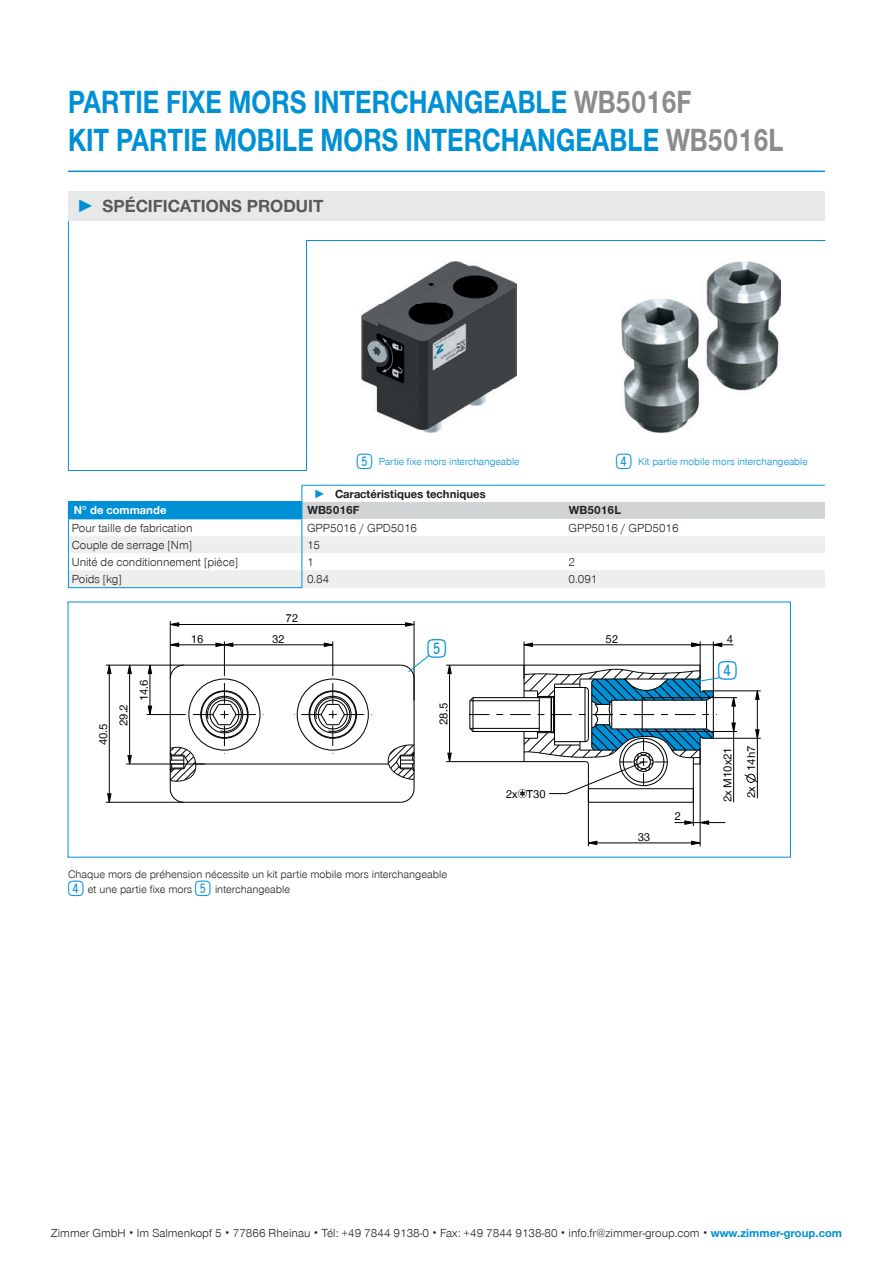
<style>
.page{position:relative;width:893px;height:1263px;background:#fff}
.page>*{position:absolute;margin:0;border:0;box-sizing:border-box;transform-origin:0 0}
.t1{font:700 33px/37.5px "Zimmer Group Sans Global";color:#0090d5;scale:.82 1}
.t2{font:30.75px "Double Digits Super Square";color:#0090d5}
.t3{font:25.5px "Double Digits Super Square";color:#0090d5}
.t4{font:700 18px "Zimmer Group Sans Global";color:#58595b}
.t5{font:300 12px "Zimmer Group Sans Global";color:#231f20}
.t6{font:700 12px "Zimmer Group Sans Global";color:#231f20}
.t7{font:700 12px "Zimmer Group Sans Global";color:#fff}
.t8{font:11.85px "Zimmer Group Sans Global";color:#000}
.t9{font:300 11.25px "Zimmer Group Sans Global";color:#231f20}
.t10{font:300 10.5px "Zimmer Group Sans Global";color:#0090d5}
.s1{color:#8a8c8e}
.s2{color:#0090d5}
.s3{font-weight:700;color:#0090d5}
</style>
<div class="page">
<hr style="left:68px;top:171px;width:757px;height:1px;background:#0090d5">
<svg style="left:67px;top:601px;width:724px;height:257px"></svg>
<div style="left:68px;top:191px;width:757px;height:30px;background:#e7e8e8"></div>
<hr style="left:68px;top:470px;width:239px;height:1px;background:#0090d5">
<hr style="left:306px;top:240px;width:47px;height:1px;background:#0090d5">
<hr style="left:353px;top:240px;width:213px;height:1px;background:#0090d5">
<hr style="left:566px;top:240px;width:47px;height:1px;background:#0090d5">
<hr style="left:613px;top:240px;width:129px;height:1px;background:#0090d5">
<hr style="left:742px;top:240px;width:83px;height:1px;background:#0090d5">
<hr style="left:68px;top:240px;width:1px;height:213px;background:#0090d5">
<hr style="left:306px;top:241px;width:1px;height:212px;background:#0090d5">
<svg style="left:68px;top:453px;width:1px;height:17px"></svg>
<svg style="left:306px;top:453px;width:1px;height:17px"></svg>
<svg style="left:68px;top:221px;width:1px;height:19px"></svg>
<img style="left:362px;top:262px;width:154px;height:170px">
<img style="left:621px;top:262px;width:159px;height:170px">
<hr style="left:302px;top:485px;width:523px;height:1px;background:#0090d5">
<svg style="left:68px;top:486px;width:757px;height:102px"></svg>
<h1 class="t1" style="left:68px;top:83px;width:874px">PARTIE FIXE MORS INTERCHANGEABLE <span class="s1">WB5016F<br></span>KIT PARTIE MOBILE MORS INTERCHANGEABLE <span class="s1">WB5016L</span></h1>
<h3 class="t4" style="left:77px;top:195px;width:248px"><span class="s2">►</span> SPÉCIFICATIONS PRODUIT</h3>
<h3 class="t3" style="left:357px;top:451px;width:21px">5</h3>
<p class="t10" style="left:379px;top:455px;width:142px">Partie fixe mors interchangeable</p>
<h3 class="t3" style="left:616px;top:451px;width:21px">4</h3>
<p class="t10" style="left:638px;top:455px;width:171px">Kit partie mobile mors interchangeable</p>
<p class="t6" style="left:314px;top:487px;width:173px"><span class="s2">►</span> Caractéristiques techniques</p>
<p class="t7" style="left:74px;top:503px;width:94px">N° de commande</p>
<p class="t6" style="left:307px;top:503px;width:54px">WB5016F</p>
<p class="t6" style="left:569px;top:503px;width:54px">WB5016L</p>
<p class="t5" style="left:72px;top:521px;width:122px">Pour taille de fabrication</p>
<p class="t5" style="left:307px;top:521px;width:112px">GPP5016 / GPD5016</p>
<p class="t5" style="left:568px;top:521px;width:112px">GPP5016 / GPD5016</p>
<p class="t5" style="left:72px;top:538px;width:122px">Couple de serrage [Nm]</p>
<p class="t5" style="left:307px;top:538px;width:15px">15</p>
<p class="t5" style="left:72px;top:555px;width:168px">Unité de conditionnement [pièce]</p>
<p class="t5" style="left:307px;top:555px;width:8px">1</p>
<p class="t5" style="left:568px;top:555px;width:8px">2</p>
<p class="t5" style="left:72px;top:572px;width:52px">Poids [kg]</p>
<p class="t5" style="left:307px;top:572px;width:24px">0.84</p>
<p class="t5" style="left:568px;top:572px;width:30px">0.091</p>
<p class="t8" style="left:96px;top:745px;width:23px;rotate:-90deg">40.5</p>
<p class="t8" style="left:116px;top:726px;width:23px;rotate:-90deg">29.2</p>
<p class="t8" style="left:137px;top:701px;width:23px;rotate:-90deg">14.6</p>
<p class="t8" style="left:286px;top:611px;width:14px">72</p>
<p class="t8" style="left:191px;top:632px;width:14px">16</p>
<p class="t8" style="left:272px;top:632px;width:14px">32</p>
<h2 class="t2" style="left:428px;top:635px;width:25px">5</h2>
<p class="t8" style="left:436px;top:725px;width:23px;rotate:-90deg">28.5</p>
<p class="t9" style="left:68px;top:868px;width:381px">Chaque mors de préhension nécessite un kit partie mobile mors interchangeable</p>
<h3 class="t3" style="left:68px;top:877px;width:21px">4</h3>
<p class="t9" style="left:88px;top:883px;width:106px">et une partie fixe mors</p>
<h3 class="t3" style="left:195px;top:877px;width:21px">5</h3>
<p class="t9" style="left:215px;top:883px;width:77px">interchangeable</p>
<p class="t8" style="left:506px;top:787px;width:41px">2x T30</p>
<p class="t8" style="left:605px;top:632px;width:14px">52</p>
<p class="t8" style="left:727px;top:632px;width:8px">4</p>
<h2 class="t2" style="left:718px;top:657px;width:25px">4</h2>
<p class="t8" style="left:638px;top:830px;width:14px">33</p>
<p class="t8" style="left:675px;top:809px;width:8px">2</p>
<p class="t8" style="left:720px;top:802px;width:57px;rotate:-90deg">2x M10x21</p>
<p class="t8" style="left:744px;top:771px;width:27px;rotate:-90deg">14h7</p>
<p class="t8" style="left:744px;top:798px;width:13px;rotate:-90deg">2x</p>
<p class="t5" style="left:51px;top:1226px;width:793px">Zimmer GmbH ۰ Im Salmenkopf 5 ۰ 77866 Rheinau ۰ Tél: +49 7844 9138-0 ۰ Fax: +49 7844 9138-80 ۰ info.fr@zimmer-group.com ۰ <span class="s3">www.zimmer-group.com</span></p>
</div>
